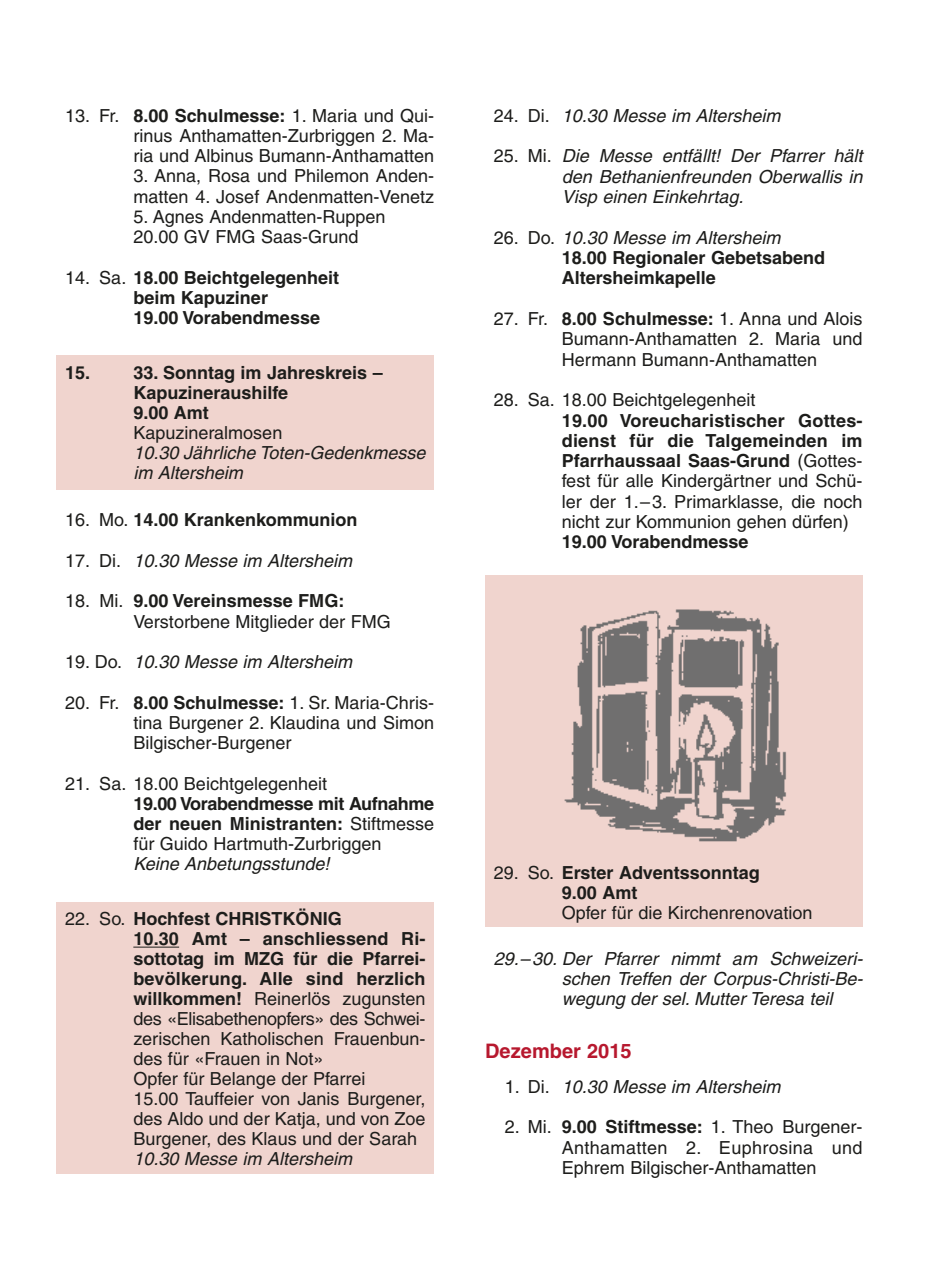
<style>
.page{position:relative;width:942px;height:1276px;background:#fff}
.page>*{position:absolute;margin:0;border:0;box-sizing:border-box;transform-origin:0 0}
.t1{font:700 20px "Helvetica";color:#b7182e}
.t2{font:18px/20px "Helvetica";color:#1d1d1b;text-align:justify}
.t3{font:italic 18px/20.4px "Helvetica";color:#1d1d1b;text-align:justify}
.t4{font:700 18px/20.2px "Helvetica";color:#1d1d1b}
.s1{font-weight:700}
.s2{font-weight:400}
.s3{font-style:normal}
.s4{font-weight:400;font-style:italic}
</style>
<div class="page">
<div style="left:57px;top:903px;width:377px;height:271px;background:#f0d4ce"></div>
<hr style="left:133px;top:946px;width:46px;height:1px;background:#1d1d1b">
<div style="left:57px;top:355px;width:377px;height:135px;background:#f0d4ce"></div>
<div style="left:485px;top:575px;width:377px;height:352px;background:#f0d4ce"></div>
<img style="left:564px;top:609px;width:222px;height:233px">
<p class="t2" style="left:133px;top:105px;width:302px;text-indent:-68px">13. Fr. <span class="s1">8.00 Schulmesse:</span> 1. Maria und Qui&shy;rinus Anthamatten-Zurbriggen 2. Ma&shy;ria und Albinus Bumann-Anthamatten</p>
<p class="t2" style="left:133px;top:166px;width:302px">3. Anna, Rosa und Philemon Anden&shy;matten 4. Josef Andenmatten-Venetz</p>
<p class="t2" style="left:133px;top:206px;width:254px">5. Agnes Andenmatten-Ruppen<br>20.00 GV FMG Saas-Grund</p>
<p class="t4" style="left:133px;top:267px;width:207px;text-indent:-68px"><span class="s2">14. Sa.</span> 18.00 Beichtgelegenheit beim Kapuziner<br>19.00 Vorabendmesse</p>
<p class="t4" style="left:133px;top:362px;width:251px;text-indent:-68px">15. 33. Sonntag im Jahreskreis –<br>Kapuzineraushilfe<br>9.00 Amt</p>
<p class="t2" style="left:133px;top:423px;width:150px">Kapuzineralmosen</p>
<p class="t3" style="left:133px;top:443px;width:293px">10.30 Jährliche Toten-Gedenkmesse im Altersheim</p>
<p class="t4" style="left:65px;top:510px;width:293px"><span class="s2">16. Mo.</span> 14.00 Krankenkommunion</p>
<p class="t3" style="left:65px;top:550px;width:288px"><span class="s3">17. Di.</span> 10.30 Messe im Altersheim</p>
<p class="t2" style="left:133px;top:591px;width:259px;text-indent:-68px">18. Mi. <span class="s1">9.00 Vereinsmesse FMG:<br></span>Verstorbene Mitglieder der FMG</p>
<p class="t3" style="left:65px;top:651px;width:288px"><span class="s3">19. Do.</span> 10.30 Messe im Altersheim</p>
<p class="t2" style="left:133px;top:692px;width:302px;text-indent:-68px">20. Fr. <span class="s1">8.00 Schulmesse:</span> 1. Sr. Maria-Chris&shy;tina Burgener 2. Klaudina und Simon Bilgischer-Burgener</p>
<p class="t2" style="left:65px;top:773px;width:263px">21. Sa. 18.00 Beichtgelegenheit</p>
<p class="t4" style="left:133px;top:793px;width:302px;text-align:justify">19.00 Vorabendmesse mit Aufnahme der neuen Ministranten: <span class="s2">Stiftmesse für Guido Hartmuth-Zurbriggen</span></p>
<p class="t3" style="left:133px;top:854px;width:197px">Keine Anbetungsstunde!</p>
<p class="t2" style="left:133px;top:909px;width:293px;text-align:left;text-indent:-68px">22. So. <span class="s1">Hochfest CHRISTKÖNIG<br>10.30 Amt – anschliessend Ri - sottotag im MZG für die Pfarrei&shy;bevölkerung. Alle sind herzlich willkommen!</span> Reinerlös zugunsten des «Elisabethenopfers» des Schwei&shy;zerischen Katholischen Frauenbun&shy;des für «Frauen in Not»<br>Opfer für Belange der Pfarrei<br>15.00 Tauffeier von Janis Burgener, des Aldo und der Katja, und von Zoe<br>Burgener, des Klaus und der Sarah</p>
<p class="t3" style="left:133px;top:1148px;width:220px">10.30 Messe im Altersheim</p>
<p class="t3" style="left:493px;top:105px;width:288px"><span class="s3">24. Di.</span> 10.30 Messe im Altersheim</p>
<p class="t3" style="left:561px;top:146px;width:302px;text-indent:-68px"><span class="s3">25. Mi.</span> Die Messe entfällt! Der Pfarrer hält den Bethanienfreunden Oberwallis in Visp einen Einkehrtag.</p>
<p class="t4" style="left:561px;top:227px;width:265px;text-indent:-68px"><span class="s2">26. Do.</span> <span class="s4">10.30 Messe im Altersheim<br></span>18.00 Regionaler Gebetsabend<br>Altersheimkapelle</p>
<p class="t2" style="left:561px;top:308px;width:302px;text-indent:-68px">27. Fr. <span class="s1">8.00 Schulmesse:</span> 1. Anna und Alois Bumann-Anthamatten 2. Maria und Hermann Bumann-Anthamatten</p>
<p class="t2" style="left:493px;top:390px;width:263px">28. Sa. 18.00 Beichtgelegenheit</p>
<p class="t2" style="left:561px;top:410px;width:302px"><span class="s1">19.00 Voreucharistischer Gottes&shy;dienst für die Talgemeinden im Pfarrhaussaal Saas-Grund</span> (Gottes&shy;fest für alle Kindergärtner und Schü&shy;ler der 1.–3. Primarklasse, die noch nicht zur Kommunion gehen dürfen)</p>
<p class="t4" style="left:561px;top:532px;width:188px">19.00 Vorabendmesse</p>
<p class="t4" style="left:561px;top:862px;width:199px;text-indent:-68px"><span class="s2">29. So.</span> Erster Adventssonntag<br>9.00 Amt</p>
<p class="t2" style="left:561px;top:902px;width:252px">Opfer für die Kirchenrenovation</p>
<p class="t3" style="left:561px;top:948px;width:302px;text-indent:-68px">29.–30. Der Pfarrer nimmt am Schweizeri&shy;schen Treffen der Corpus-Christi-Be&shy;wegung der sel. Mutter Teresa teil</p>
<p class="t1" style="left:485px;top:1038px;width:148px">Dezember 2015</p>
<p class="t3" style="left:504px;top:1076px;width:277px"><span class="s3">1. Di.</span> 10.30 Messe im Altersheim</p>
<p class="t2" style="left:561px;top:1116px;width:302px;text-indent:-57px">2. Mi. <span class="s1">9.00 Stiftmesse:</span> 1. Theo Burgener-Anthamatten 2. Euphrosina und Ephrem Bilgischer-Anthamatten</p>
</div>
